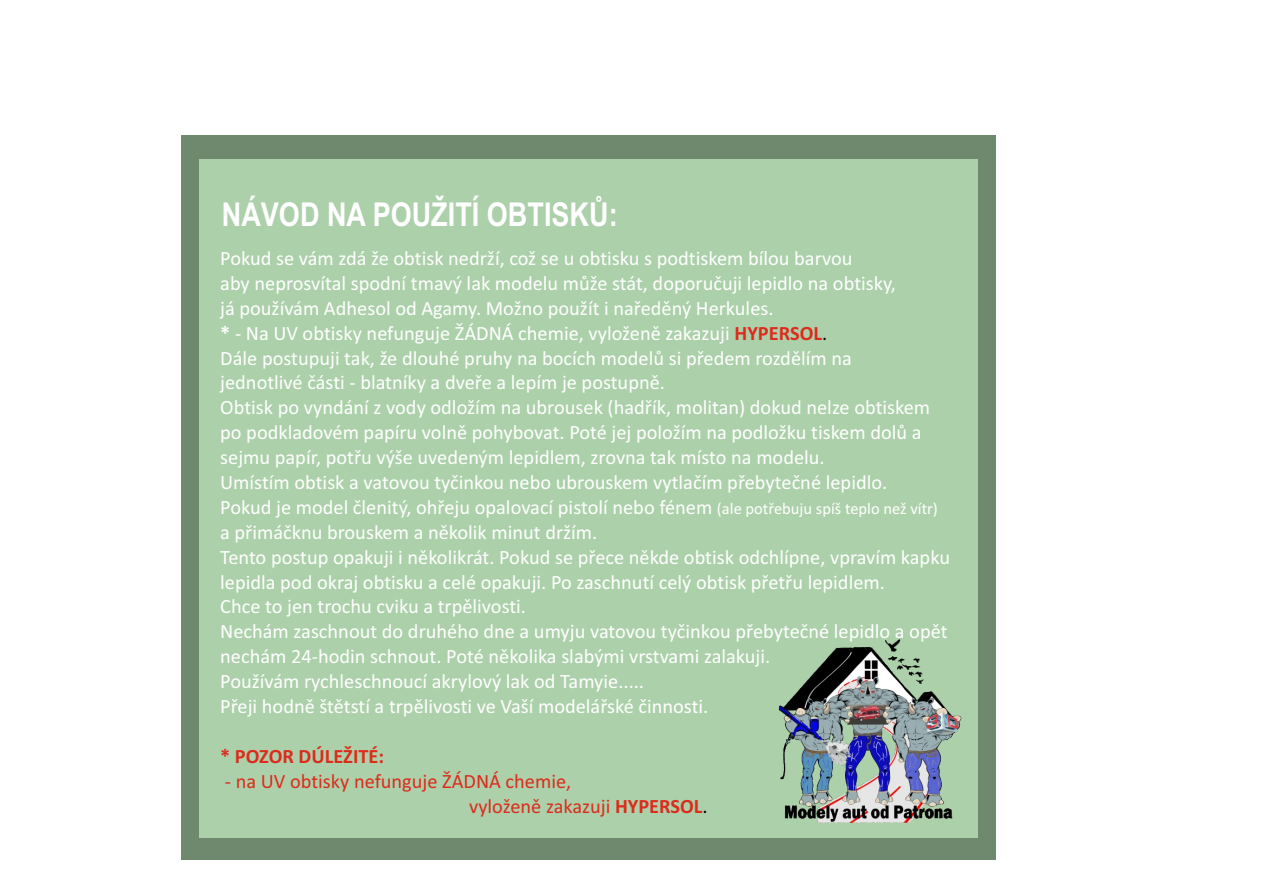
<style>
.page{position:relative;width:1263px;height:893px;background:#fff}
.page>*{position:absolute;margin:0;border:0;box-sizing:border-box;transform-origin:0 0}
.t1{font:700 32.85px "Arial";color:#fff;scale:.82 1}
.t2{font:20.4px/24.9px "Calibri";color:#fff}
.t3{font:20.4px/24.9px "Calibri";color:#dd2b1c}
.t4{font:700 20.4px "Calibri";color:#dd2b1c}
.s1{font-weight:700}
.s2{font-weight:700;color:#dd2b1c}
.s3{color:#000}
.s4{font-size:16.5px}
</style>
<div class="page">
<div style="left:181px;top:135px;width:815px;height:725px;background:#6f896e"></div>
<div style="left:200px;top:160px;width:778px;height:678px;background:#acd0aa"></div>
<img style="left:778px;top:639px;width:184px;height:184px">
<h1 class="t1" style="left:222px;top:202px;width:484px">NÁVOD NA POUŽITÍ OBTISKŮ:</h1>
<p class="t2" style="left:220px;top:247px;width:731px">Pokud se vám zdá že obtisk nedrží, což se u obtisku s podtiskem bílou barvou<br>aby neprosvítal spodní tmavý lak modelu může stát, doporučuji lepidlo na obtisky,<br>já používám Adhesol od Agamy. Možno použít i naředěný Herkules.<br><span class="s1">*</span> - Na UV obtisky nefunguje ŽÁDNÁ chemie, vyloženě zakazuji <span class="s2">HYPERSOL</span><span class="s3">.<br></span>Dále postupuji tak, že dlouhé pruhy na bocích modelů si předem rozdělím na<br>jednotlivé části - blatníky a dveře a lepím je postupně.<br>Obtisk po vyndání z vody odložím na ubrousek (hadřík, molitan) dokud nelze obtiskem po podkladovém papíru volně pohybovat. Poté jej položím na podložku tiskem dolů a sejmu papír, potřu výše uvedeným lepidlem, zrovna tak místo na modelu.<br>Umístím obtisk a vatovou tyčinkou nebo ubrouskem vytlačím přebytečné lepidlo.<br>Pokud je model členitý, ohřeju opalovací pistolí nebo fénem <span class="s4">(ale potřebuju spíš teplo než vítr) </span>a přimáčknu brouskem a několik minut držím.<br>Tento postup opakuji i několikrát. Pokud se přece někde obtisk odchlípne, vpravím kapku lepidla pod okraj obtisku a celé opakuji. Po zaschnutí celý obtisk přetřu lepidlem.<br>Chce to jen trochu cviku a trpělivosti.<br>Nechám zaschnout do druhého dne a umyju vatovou tyčinkou přebytečné lepidlo a opět nechám 24-hodin schnout. Poté několika slabými vrstvami zalakuji.<br>Používám rychleschnoucí akrylový lak od Tamyie.....<br>Přeji hodně štětstí a trpělivosti ve Vaší modelářské činnosti.</p>
<p class="t4" style="left:220px;top:747px;width:165px">* POZOR DÚLEŽITÉ:</p>
<p class="t3" style="left:469px;top:770px;width:240px;text-indent:-244px">- na UV obtisky nefunguje ŽÁDNÁ chemie,<br>vyloženě zakazuji <span class="s1">HYPERSOL</span><span class="s3">.</span></p>
</div>
